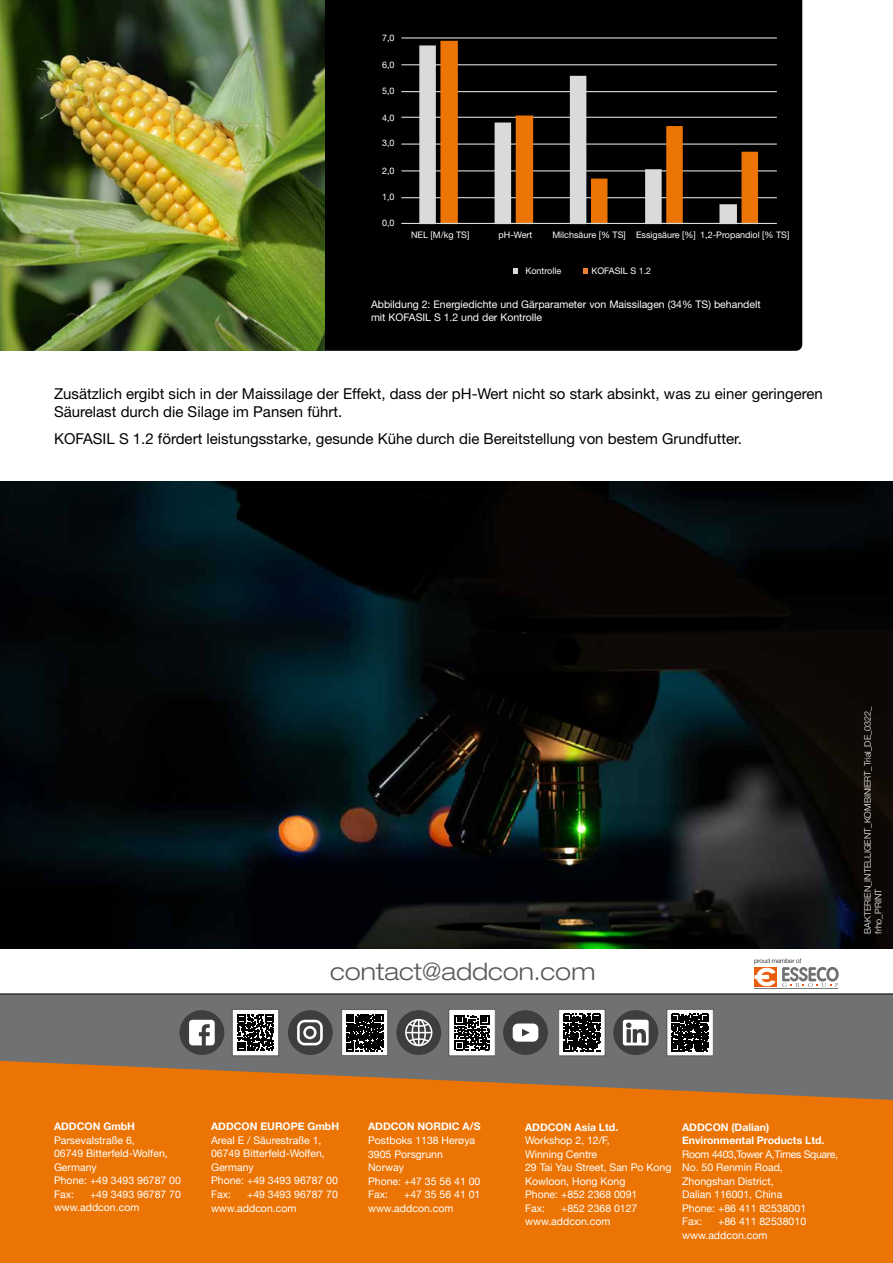
<style>
.page{position:relative;width:893px;height:1263px;background:#fff}
.page>*{position:absolute;margin:0;border:0;box-sizing:border-box;transform-origin:0 0}
.t1{font:300 expanded 24px "Helvetica Neue LT Std";color:#58585a}
.t2{font:15px/18px "Helvetica Neue LT Std";color:#000}
.t3{font:10.5px/13.5px "Helvetica Neue";color:#fff}
.t4{font:10.5px/12.6px "Helvetica Neue LT Std";color:#fff}
.t5{font:700 10.5px/13.5px "Helvetica Neue";color:#fff}
.t6{font:9px "Helvetica Neue LT Std";color:#fff}
.t7{font:300 9px/10.8px "Helvetica Neue LT Std";color:#fff}
.t8{font:300 6.3px "Helvetica Neue";color:#000}
</style>
<div class="page">
<img style="left:0;top:482px;width:893px;height:466px">
<div style="left:324px;top:0;width:478px;height:351px;background:#000"></div>
<img style="left:0;top:0;width:324px;height:351px">
<hr style="left:401px;top:37px;width:376px;height:2px;background:#d9dad7">
<hr style="left:401px;top:64px;width:376px;height:1px;background:#d9dad7">
<hr style="left:401px;top:91px;width:376px;height:1px;background:#d9dad7">
<hr style="left:401px;top:117px;width:376px;height:1px;background:#d9dad7">
<hr style="left:401px;top:144px;width:376px;height:1px;background:#d9dad7">
<hr style="left:401px;top:170px;width:376px;height:1px;background:#d9dad7">
<hr style="left:401px;top:197px;width:376px;height:1px;background:#d9dad7">
<svg style="left:419px;top:45px;width:21px;height:178px;background:#acacad"></svg>
<svg style="left:440px;top:41px;width:318px;height:182px;background:#3d2b1b"></svg>
<hr style="left:401px;top:223px;width:376px;height:1px;background:#d9dad7">
<svg style="left:513px;top:268px;width:5px;height:6px"></svg>
<svg style="left:583px;top:268px;width:4px;height:6px"></svg>
<div style="left:0;top:994px;width:893px;height:67px;background:#707172"></div>
<svg style="left:0;top:1061px;width:893px;height:202px;background:#e0730e"></svg>
<div style="left:449px;top:1009px;width:46px;height:47px;background:#fff"></div>
<svg style="left:454px;top:1015px;width:36px;height:35px"></svg>
<div style="left:449px;top:1009px;width:46px;height:47px;border:1px solid #58585a"></div>
<div style="left:667px;top:1009px;width:46px;height:47px;background:#fff"></div>
<svg style="left:671px;top:1014px;width:38px;height:37px"></svg>
<div style="left:667px;top:1009px;width:46px;height:47px;border:1px solid #58585a"></div>
<div style="left:559px;top:1009px;width:46px;height:47px;background:#fff"></div>
<svg style="left:563px;top:1014px;width:38px;height:37px"></svg>
<div style="left:558px;top:1009px;width:47px;height:47px;border:1px solid #58585a"></div>
<svg style="left:503px;top:1010px;width:45px;height:45px"></svg>
<div style="left:342px;top:1009px;width:46px;height:47px;background:#fff"></div>
<svg style="left:346px;top:1014px;width:37px;height:37px"></svg>
<div style="left:341px;top:1009px;width:47px;height:47px;border:1px solid #58585a"></div>
<svg style="left:288px;top:1010px;width:45px;height:45px;background:#656466"></svg>
<div style="left:232px;top:1009px;width:47px;height:47px;background:#fff"></div>
<svg style="left:237px;top:1014px;width:37px;height:37px"></svg>
<div style="left:232px;top:1009px;width:47px;height:47px;border:1px solid #58585a"></div>
<svg style="left:179px;top:1010px;width:45px;height:45px"></svg>
<svg style="left:613px;top:1010px;width:45px;height:45px"></svg>
<svg style="left:396px;top:1010px;width:45px;height:45px;background:#666668"></svg>
<hr style="left:754px;top:988px;width:84px;height:1px;background:#707172">
<svg style="left:782px;top:967px;width:57px;height:20px"></svg>
<svg style="left:754px;top:967px;width:22px;height:20px"></svg>
<svg style="left:755px;top:968px;width:20px;height:18px"></svg>
<p class="t6" style="left:382px;top:32px;width:14px">7,0</p>
<p class="t6" style="left:382px;top:60px;width:14px">6,0</p>
<p class="t6" style="left:382px;top:86px;width:14px">5,0</p>
<p class="t6" style="left:382px;top:112px;width:14px">4,0</p>
<p class="t6" style="left:382px;top:137px;width:14px">3,0</p>
<p class="t6" style="left:382px;top:165px;width:14px">2,0</p>
<p class="t6" style="left:382px;top:192px;width:14px">1,0</p>
<p class="t6" style="left:382px;top:217px;width:14px">0,0</p>
<p class="t6" style="left:411px;top:229px;width:60px">NEL [M/kg TS]</p>
<p class="t6" style="left:499px;top:229px;width:35px">pH-Wert</p>
<p class="t6" style="left:525px;top:265px;width:37px">Kontrolle</p>
<p class="t6" style="left:591px;top:265px;width:61px">KOFASIL S 1.2</p>
<p class="t6" style="left:552px;top:229px;width:238px">Milchsäure [% TS] Essigsäure [%] 1,2-Propandiol [% TS]</p>
<p class="t4" style="left:371px;top:298px;width:391px">Abbildung 2: Energiedichte und Gärparameter von Maissilagen (34% TS) behandelt mit KOFASIL S 1.2 und der Kontrolle</p>
<h2 class="t2" style="left:54px;top:385px;width:770px">Zusätzlich ergibt sich in der Maissilage der Effekt, dass der pH-Wert nicht so stark absinkt, was zu einer geringeren<br>Säurelast durch die Silage im Pansen führt.</h2>
<h2 class="t2" style="left:54px;top:429px;width:689px">KOFASIL S 1.2 fördert leistungsstarke, gesunde Kühe durch die Bereitstellung von bestem Grundfutter.</h2>
<h1 class="t1" style="left:330px;top:957px;width:267px">contact@addcon.com</h1>
<p class="t8" style="left:754px;top:955px;width:49px">proud member of</p>
<p class="t7" style="left:862px;top:933px;width:229px;rotate:-90deg">BAKTERIEN_INTELLIGENT_KOMBINIERT_Trial_DE_0322_ frho_PRINT</p>
<p class="t5" style="left:54px;top:1120px;width:83px">ADDCON GmbH</p>
<p class="t3" style="left:54px;top:1134px;width:128px">Parsevalstraße 6,<br>06749 Bitterfeld-Wolfen,<br>Germany<br>Phone: +49 3493 96787 00<br>Fax:</p>
<p class="t3" style="left:54px;top:1188px;width:128px;text-indent:36px">+49 3493 96787 70 www.addcon.com</p>
<p class="t5" style="left:211px;top:1120px;width:130px">ADDCON EUROPE GmbH</p>
<p class="t3" style="left:211px;top:1134px;width:128px">Areal E / Säurestraße 1,<br>06749 Bitterfeld-Wolfen,<br>Germany<br>Phone: +49 3493 96787 00<br>Fax:</p>
<p class="t3" style="left:211px;top:1188px;width:128px;text-indent:36px">+49 3493 96787 70 www.addcon.com</p>
<p class="t5" style="left:368px;top:1120px;width:114px">ADDCON NORDIC A/S</p>
<p class="t3" style="left:368px;top:1134px;width:114px">Postboks 1138 Herøya<br>3905 Porsgrunn<br>Norway<br>Phone: +47 35 56 41 00<br>Fax:</p>
<p class="t3" style="left:368px;top:1188px;width:114px;text-indent:36px">+47 35 56 41 01 www.addcon.com</p>
<p class="t5" style="left:525px;top:1120px;width:95px">ADDCON Asia Ltd.</p>
<p class="t3" style="left:525px;top:1134px;width:148px">Workshop 2, 12/F,<br>Winning Centre<br>29 Tai Yau Street, San Po Kong<br>Kowloon, Hong Kong<br>Phone: +852 2368 0091<br>Fax:</p>
<p class="t3" style="left:525px;top:1202px;width:114px;text-indent:36px">+852 2368 0127 www.addcon.com</p>
<p class="t5" style="left:682px;top:1120px;width:144px">ADDCON (Dalian)<br>Environmental Products Ltd.</p>
<p class="t3" style="left:682px;top:1148px;width:158px">Room 4403,Tower A,Times Square,<br>No. 50 Renmin Road,<br>Zhongshan District,<br>Dalian 116001, China<br>Phone: +86 411 82538001<br>Fax:</p>
<p class="t3" style="left:682px;top:1215px;width:126px;text-indent:36px">+86 411 82538010 www.addcon.com</p>
</div>
